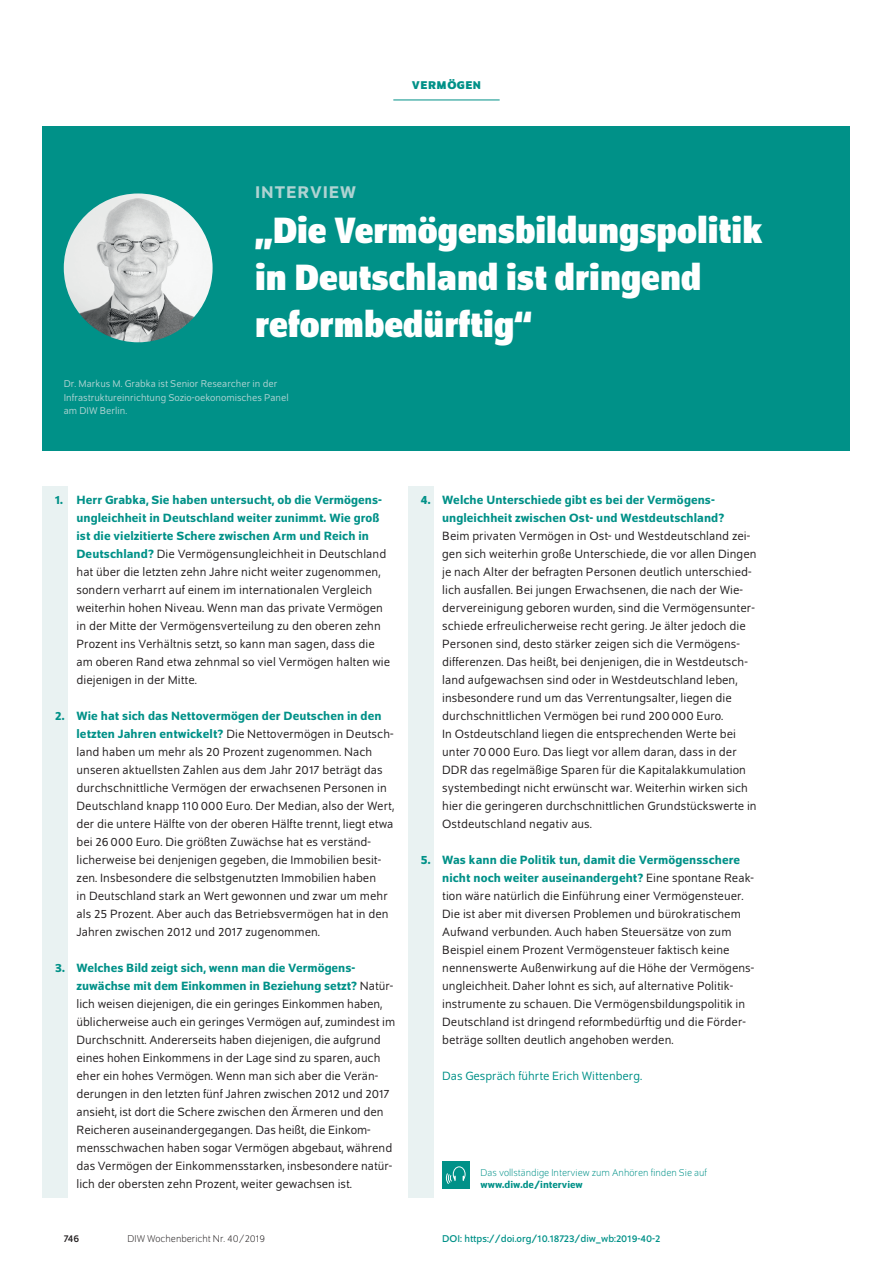
<style>
.page{position:relative;width:893px;height:1263px;background:#fff}
.page>*{position:absolute;margin:0;border:0;box-sizing:border-box;transform-origin:0 0}
.t1{font:700 semi-condensed 39px/46.8px "Schumpeter";color:#fff}
.t2{font:500 18px "Schumpeter";letter-spacing:.05em;color:#afd3d2}
.t3{font:12.75px/18px "Schumpeter Blond";letter-spacing:.005em;color:#231f20}
.t4{font:500 12.75px/18px "Schumpeter";letter-spacing:.005em;color:#009188}
.t5{font:12.75px "Schumpeter Blond";color:#009188}
.t6{font:700 12px "Schumpeter";color:#009188}
.t7{font:10.5px/13.5px "Schumpeter Blond";color:#afd3d2}
.t8{font:300 10.5px "Schumpeter";color:#009188}
.t9{font:10.5px "Schumpeter";color:#009188}
.t10{font:300 10.5px "Schumpeter";color:#231f20}
.t11{font:500 10.5px "Schumpeter";color:#009188}
.t12{font:10.5px "Schumpeter";color:#231f20}
.s1{font-family:"Schumpeter";font-weight:500;color:#009188}
.s2{font-family:"Schumpeter Blond";font-weight:400;color:#231f20}
</style>
<div class="page">
<div style="left:408px;top:486px;width:26px;height:711px;background:#e9f2f2"></div>
<div style="left:43px;top:486px;width:25px;height:711px;background:#e9f2f2"></div>
<div style="left:442px;top:1161px;width:27px;height:27px;background:#009188"></div>
<svg style="left:446px;top:1166px;width:20px;height:18px"></svg>
<div style="left:43px;top:126px;width:807px;height:324px;background:#009188"></div>
<hr style="left:393px;top:100px;width:107px;height:1px;background:#009188">
<img style="left:64px;top:193px;width:149px;height:149px;border-radius:74px">
<p class="t6" style="left:412px;top:79px;width:19px">VERMÖGEN</p>
<h2 class="t2" style="left:255px;top:183px;width:102px">INTERVIEW</h2>
<h1 class="t1" style="left:255px;top:207px;width:509px">„Die Vermögensbildungspolitik in Deutschland ist dringend reformbedürftig“</h1>
<p class="t7" style="left:64px;top:377px;width:227px">Dr. Markus M. Grabka ist Senior Researcher in der<br>Infrastruktureinrichtung Sozio-oekonomisches Panel am DIW Berlin.</p>
<p class="t4" style="left:77px;top:491px;width:307px;text-indent:-21px">1. Herr Grabka, Sie haben untersucht, ob die Vermögens&shy;ungleichheit in Deutschland weiter zunimmt. Wie groß ist die vielzitierte Schere zwischen Arm und Reich in</p>
<p class="t3" style="left:77px;top:545px;width:315px"><span class="s1">Deutschland?</span> Die Vermögensungleichheit in Deutschland hat über die letzten zehn Jahre nicht weiter zugenommen, sondern verharrt auf einem im internationalen Vergleich weiterhin hohen Niveau. Wenn man das private Vermögen in der Mitte der Vermögensverteilung zu den oberen zehn Prozent ins Verhältnis setzt, so kann man sagen, dass die am oberen Rand etwa zehnmal so viel Vermögen halten wie diejenigen in der Mitte.</p>
<p class="t4" style="left:55px;top:707px;width:328px">2. Wie hat sich das Nettovermögen der Deutschen in den</p>
<p class="t3" style="left:77px;top:725px;width:319px"><span class="s1">letzten Jahren entwickelt?</span> Die Nettovermögen in Deutsch&shy;land haben um mehr als 20 Prozent zugenommen. Nach unseren aktuellsten Zahlen aus dem Jahr 2017 beträgt das durchschnittliche Vermögen der erwachsenen Personen in Deutschland knapp 110000 Euro. Der Median, also der Wert, der die untere Hälfte von der oberen Hälfte trennt, liegt etwa bei 26000 Euro. Die größten Zuwächse hat es verständ&shy;licherweise bei denjenigen gegeben, die Immobilien besit&shy;zen. Insbesondere die selbstgenutzten Immobilien haben<br>in Deutschland stark an Wert gewonnen und zwar um mehr als 25 Prozent. Aber auch das Betriebsvermögen hat in den Jahren zwischen 2012 und 2017 zugenommen.</p>
<p class="t4" style="left:77px;top:959px;width:318px;text-indent:-21px">3. Welches Bild zeigt sich, wenn man die Vermögens&shy;zuwächse mit dem Einkommen in Beziehung setzt? <span class="s2">Natür-</span></p>
<p class="t3" style="left:77px;top:995px;width:320px">lich weisen diejenigen, die ein geringes Einkommen haben, üblicherweise auch ein geringes Vermögen auf, zumindest im Durchschnitt. Andererseits haben diejenigen, die aufgrund eines hohen Einkommens in der Lage sind zu sparen, auch eher ein hohes Vermögen. Wenn man sich aber die Verän&shy;derungen in den letzten fünf Jahren zwischen 2012 und 2017 ansieht, ist dort die Schere zwischen den Ärmeren und den Reicheren auseinandergegangen. Das heißt, die Einkom&shy;mensschwachen haben sogar Vermögen abgebaut, während das Vermögen der Einkommensstarken, insbesondere natür&shy;lich der obersten zehn Prozent, weiter gewachsen ist.</p>
<p class="t12" style="left:64px;top:1233px;width:17px">746</p>
<p class="t10" style="left:128px;top:1234px;width:139px">DIW Wochenbericht Nr. 40/2019</p>
<p class="t4" style="left:442px;top:491px;width:284px;text-indent:-21px">4. Welche Unterschiede gibt es bei der Vermögens&shy;ungleichheit zwischen Ost- und Westdeutschland?</p>
<p class="t3" style="left:442px;top:527px;width:316px">Beim privaten Vermögen in Ost- und Westdeutschland zei&shy;gen sich weiterhin große Unterschiede, die vor allen Dingen je nach Alter der befragten Personen deutlich unterschied&shy;lich ausfallen. Bei jungen Erwachsenen, die nach der Wie&shy;dervereinigung geboren wurden, sind die Vermögensunter&shy;schiede erfreulicherweise recht gering. Je älter jedoch die Personen sind, desto stärker zeigen sich die Vermögens&shy;differenzen. Das heißt, bei denjenigen, die in Westdeutsch&shy;land aufgewachsen sind oder in Westdeutschland leben, insbesondere rund um das Verrentungsalter, liegen die durchschnittlichen Vermögen bei rund 200000 Euro.<br>In Ostdeutschland liegen die entsprechenden Werte bei unter 70000 Euro. Das liegt vor allem daran, dass in der DDR das regelmäßige Sparen für die Kapitalakkumulation systembedingt nicht erwünscht war. Weiterhin wirken sich hier die geringeren durchschnittlichen Grundstückswerte in Ostdeutschland negativ aus.</p>
<p class="t4" style="left:442px;top:851px;width:313px;text-indent:-21px">5. Was kann die Politik tun, damit die Vermögensschere nicht noch weiter auseinandergeht? <span class="s2">Eine spontane Reak-</span></p>
<p class="t3" style="left:442px;top:887px;width:314px">tion wäre natürlich die Einführung einer Vermögensteuer.<br>Die ist aber mit diversen Problemen und bürokratischem Aufwand verbunden. Auch haben Steuersätze von zum Beispiel einem Prozent Vermögensteuer faktisch keine nennenswerte Außenwirkung auf die Höhe der Vermögens&shy;ungleichheit. Daher lohnt es sich, auf alternative Politik&shy;instrumente zu schauen. Die Vermögensbildungspolitik in Deutschland ist dringend reformbedürftig und die Förder&shy;beträge sollten deutlich angehoben werden.</p>
<p class="t5" style="left:442px;top:1070px;width:201px">Das Gespräch führte Erich Wittenberg.</p>
<p class="t8" style="left:480px;top:1167px;width:228px">Das vollständige Interview zum Anhören finden Sie auf</p>
<p class="t11" style="left:480px;top:1179px;width:104px">www.diw.de/interview</p>
<p class="t9" style="left:442px;top:1233px;width:220px">DOI: https://doi.org/10.18723/diw_wb:2019-40-2</p>
</div>
